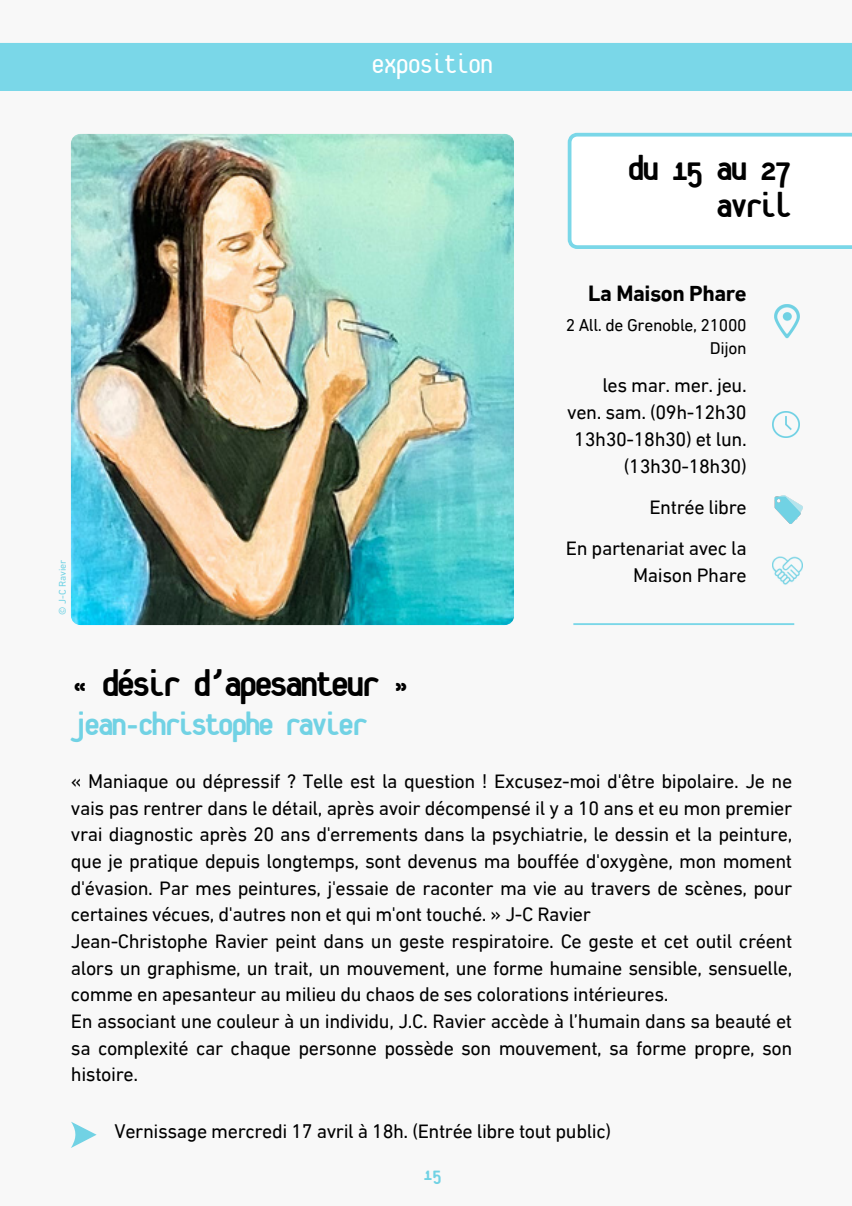
<style>
.page{position:relative;width:852px;height:1206px;background:#fff}
.page>*{position:absolute;margin:0;border:0;box-sizing:border-box;transform-origin:0 0}
.t1{font:800 40px "Platelet";letter-spacing:-.08em;color:#000}
.t2{font:800 37.5px/37.5px "Platelet";letter-spacing:-.07em;color:#000;text-align:right}
.t3{font:800 35px "Platelet";letter-spacing:-.08em;color:#71d2e4}
.t4{font:30px "Platelet";letter-spacing:-.06em;color:#fff}
.t5{font:700 22.5px "DIN Next LT Arabic";letter-spacing:-.02em;color:#000}
.t6{font:20px/26.8px "DIN Next LT Arabic";letter-spacing:-.02em;color:#000;text-align:right}
.t7{font:800 20px "Platelet";color:#71d2e4}
.t8{font:17.5px/23.2px "DIN Next LT Arabic";letter-spacing:-.02em;color:#000;text-align:right}
.t9{font:10px "DIN Next LT Arabic";color:#71d2e4}
</style>
<div class="page">
<div style="left:0;top:0;width:851px;height:1206px;background:#f8f8f8"></div>
<svg style="left:71px;top:1122px;width:26px;height:26px"></svg>
<hr style="left:573px;top:623px;width:221px;height:2px;background:#7ad7e8">
<svg style="left:567px;top:133px;width:284px;height:116px"></svg>
<img style="left:71px;top:134px;width:442px;height:491px;border-radius:9px">
<div style="left:0;top:43px;width:851px;height:48px;background:#7ad7e8"></div>
<img style="left:772px;top:411px;width:26px;height:26px">
<img style="left:774px;top:495px;width:27px;height:28px">
<img style="left:772px;top:556px;width:30px;height:29px">
<img style="left:774px;top:304px;width:25px;height:35px">
<p class="t9" style="left:54px;top:615px;width:57px;rotate:-90deg">© J-C Ravier</p>
<h4 class="t4" style="left:371px;top:50px;width:124px">exposition</h4>
<h2 class="t1" style="left:71px;top:666px;width:341px">« désir d’apesanteur »</h2>
<h2 class="t3" style="left:71px;top:709px;width:298px">jean-Christophe ravier</h2>
<p class="t2" style="left:627px;top:152px;width:166px">du 15 au 27 avril</p>
<h4 class="t5" style="left:588px;top:274px;width:160px">La Maison Phare</h4>
<p class="t8" style="left:565px;top:311px;width:182px">2 All. de Grenoble, 21000<br>Dijon</p>
<h1 class="t6" style="left:567px;top:370px;width:181px">les mar. mer. jeu. ven. sam. (09h-12h30<br>13h30-18h30) et lun. (13h30-18h30)</h1>
<h3 class="t6" style="left:649px;top:491px;width:99px">Entrée libre</h3>
<h5 class="t6" style="left:565px;top:532px;width:182px">En partenariat avec la<br>Maison Phare</h5>
<p class="t6" style="left:71px;top:765px;width:722px;text-align:left">« Maniaque ou dépressif ? Telle est la question ! Excusez-moi d'être bipolaire. Je ne vais pas rentrer dans le détail, après avoir décompensé il y a 10 ans et eu mon premier vrai diagnostic après 20 ans d'errements dans la psychiatrie, le dessin et la peinture, que je pratique depuis longtemps, sont devenus ma bouffée d'oxygène, mon moment d'évasion. Par mes peintures, j'essaie de raconter ma vie au travers de scènes, pour certaines vécues, d'autres non et qui m'ont touché. » J-C Ravier<br>Jean-Christophe Ravier peint dans un geste respiratoire. Ce geste et cet outil créent alors un graphisme, un trait, un mouvement, une forme humaine sensible, sensuelle, comme en apesanteur au milieu du chaos de ses colorations intérieures.<br>En associant une couleur à un individu, J.C. Ravier accède à l’humain dans sa beauté et sa complexité car chaque personne possède son mouvement, sa forme propre, son histoire.</p>
<p class="t6" style="left:114px;top:1115px;width:498px">Vernissage mercredi 17 avril à 18h. (Entrée libre tout public)</p>
<p class="t7" style="left:423px;top:1165px;width:20px">15</p>
</div>
